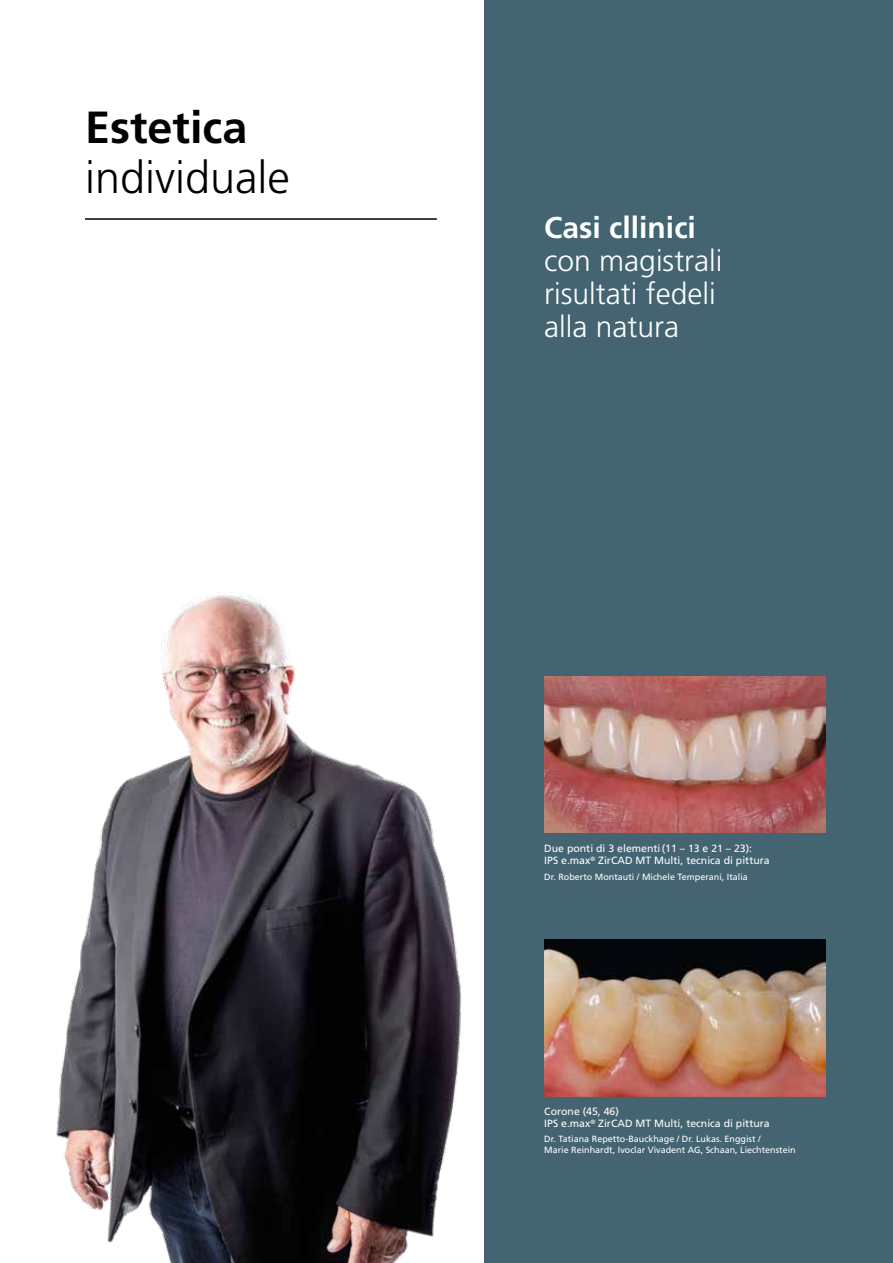
<style>
.page{position:relative;width:893px;height:1263px;background:#fff}
.page>*{position:absolute;margin:0;border:0;box-sizing:border-box;transform-origin:0 0}
.t1{font:300 45px "Frutiger";color:#000}
.t2{font:700 45px "Frutiger";color:#000}
.t3{font:300 30px/33px "Frutiger";color:#fff}
.t4{font:700 30px "Frutiger";color:#fff}
.t5{font:10.5px/12.6px "Frutiger";color:#fff}
.t6{font:9px/10.8px "Frutiger";color:#fff}
</style>
<div class="page">
<div style="left:485px;top:0;width:408px;height:1263px;background:#446472"></div>
<img style="left:544px;top:676px;width:281px;height:156px">
<img style="left:544px;top:940px;width:281px;height:156px">
<img style="left:56px;top:592px;width:406px;height:671px">
<hr style="left:85px;top:218px;width:352px;height:2px;background:#000">
<h1 class="t2" style="left:85px;top:101px;width:164px">Estetica</h1>
<h1 class="t1" style="left:85px;top:152px;width:207px">individuale</h1>
<h2 class="t4" style="left:544px;top:210px;width:153px">Casi cllinici</h2>
<h2 class="t3" style="left:544px;top:245px;width:180px">con magistrali risultati fedeli alla natura</h2>
<p class="t5" style="left:544px;top:842px;width:227px">Due ponti di 3 elementi(11 – 13 e 21 – 23):<br>IPS e.max<sup>®</sup> ZirCAD MT Multi, tecnica di pittura</p>
<p class="t6" style="left:544px;top:871px;width:205px">Dr. Roberto Montauti / Michele Temperani, Italia</p>
<p class="t5" style="left:544px;top:1105px;width:227px">Corone (45, 46)<br>IPS e.max<sup>®</sup> ZirCAD MT Multi, tecnica di pittura</p>
<p class="t6" style="left:544px;top:1134px;width:253px">Dr. Tatiana Repetto-Bauckhage / Dr. Lukas. Enggist /<br>Marie Reinhardt, Ivoclar Vivadent AG, Schaan, Liechtenstein</p>
</div>
